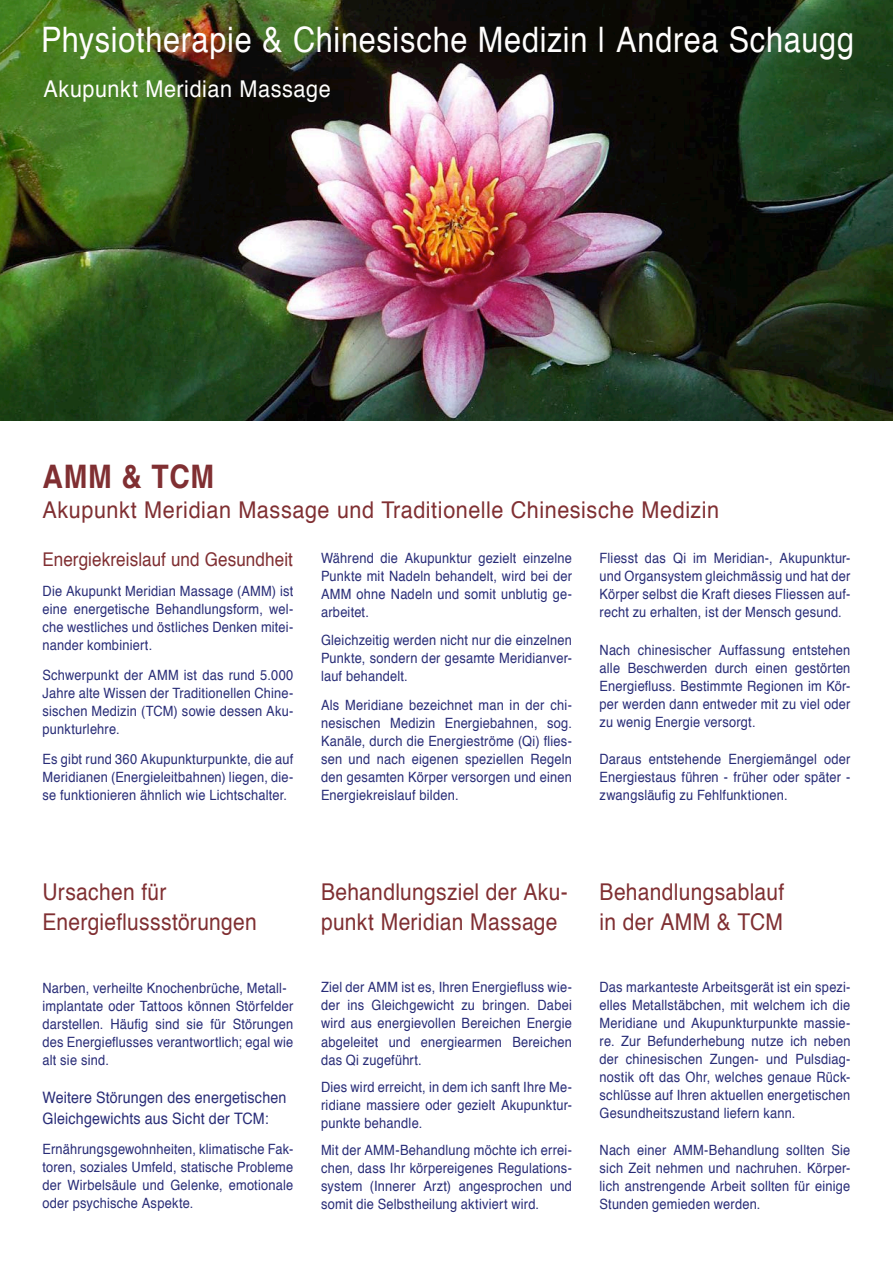
<style>
.page{position:relative;width:893px;height:1263px;background:#fff}
.page>*{position:absolute;margin:0;border:0;box-sizing:border-box;transform-origin:0 0}
.t1{font:35.1px "Helvetica";letter-spacing:.02em;color:#fffefd;scale:.88 1}
.t2{font:700 32.4px "Helvetica";letter-spacing:.025em;color:#802f32;scale:.87 1}
.t3{font:23.1px/30px "Helvetica";letter-spacing:.02em;color:#802f32;scale:.91 1}
.t4{font:23.1px "Helvetica";letter-spacing:.02em;color:#802f32;scale:.94 1}
.t5{font:23.1px "Helvetica";letter-spacing:.025em;color:#fffefd;scale:.94 1}
.t6{font:18.9px "Helvetica";letter-spacing:.005em;color:#802f32;scale:.9 1}
.t7{font:15.75px/21px "Helvetica";letter-spacing:.01em;color:#282c77;scale:.9 1}
.t8{font:14.1px/18px "Helvetica";letter-spacing:.015em;color:#282c77;text-align:justify;scale:.9 1}
</style>
<div class="page">
<img style="left:0;top:0;width:893px;height:421px">
<h1 class="t1" style="left:41px;top:25px;width:925px">Physiotherapie &amp; Chinesische Medizin | Andrea Schaugg</h1>
<h3 class="t5" style="left:44px;top:79px;width:307px">Akupunkt Meridian Massage</h3>
<h2 class="t2" style="left:43px;top:463px;width:199px">AMM &amp; TCM</h2>
<h3 class="t4" style="left:43px;top:500px;width:721px">Akupunkt Meridian Massage und Traditionelle Chinesische Medizin</h3>
<h3 class="t6" style="left:43px;top:552px;width:280px">Energiekreislauf und Gesundheit</h3>
<p class="t8" style="left:43px;top:583px;width:280px">Die Akupunkt Meridian Massage (AMM) ist eine energetische Behandlungsform, wel&shy;che westliches und östliches Denken mitei&shy;nander kombiniert.</p>
<p class="t8" style="left:43px;top:667px;width:280px">Schwerpunkt der AMM ist das rund 5.000<br>Jahre alte Wissen der Traditionellen Chine&shy;sischen Medizin (TCM) sowie dessen Aku&shy;punkturlehre.</p>
<p class="t8" style="left:43px;top:751px;width:280px">Es gibt rund 360 Akupunkturpunkte, die auf Meridianen (Energieleitbahnen) liegen, die&shy;se funktionieren ähnlich wie Lichtschalter.</p>
<p class="t8" style="left:321px;top:550px;width:280px">Während die Akupunktur gezielt einzelne Punkte mit Nadeln behandelt, wird bei der AMM ohne Nadeln und somit unblutig ge&shy;arbeitet.</p>
<p class="t8" style="left:321px;top:633px;width:280px">Gleichzeitig werden nicht nur die einzelnen Punkte, sondern der gesamte Meridianver&shy;lauf behandelt.</p>
<p class="t8" style="left:321px;top:697px;width:280px">Als Meridiane bezeichnet man in der chi&shy;nesischen Medizin Energiebahnen, sog.<br>Kanäle, durch die Energieströme (Qi) flies&shy;sen und nach eigenen speziellen Regeln den gesamten Körper versorgen und einen Energiekreislauf bilden.</p>
<p class="t8" style="left:600px;top:550px;width:280px">Fliesst das Qi im Meridian-, Akupunktur&shy;und Organsystem gleichmässig und hat der Körper selbst die Kraft dieses Fliessen auf&shy;recht zu erhalten, ist der Mensch gesund.</p>
<p class="t8" style="left:600px;top:642px;width:280px">Nach chinesischer Auffassung entstehen alle Beschwerden durch einen gestörten Energiefluss. Bestimmte Regionen im Kör&shy;per werden dann entweder mit zu viel oder zu wenig Energie versorgt.</p>
<p class="t8" style="left:600px;top:751px;width:280px">Daraus entstehende Energiemängel oder Energiestaus führen - früher oder später - zwangsläufig zu Fehlfunktionen.</p>
<h3 class="t3" style="left:43px;top:879px;width:237px">Ursachen für<br>Energieflussstörungen</h3>
<p class="t8" style="left:43px;top:980px;width:280px;text-align:left">Narben, verheilte Knochenbrüche, Metall&shy;implantate oder Tattoos können Störfelder darstellen. Häufig sind sie für Störungen des Energieflusses verantwortlich; egal wie alt sie sind.</p>
<p class="t7" style="left:43px;top:1089px;width:273px">Weitere Störungen des energetischen<br>Gleichgewichts aus Sicht der TCM:</p>
<p class="t8" style="left:43px;top:1142px;width:280px">Ernährungsgewohnheiten, klimatische Fak&shy;toren, soziales Umfeld, statische Probleme der Wirbelsäule und Gelenke, emotionale oder psychische Aspekte.</p>
<h3 class="t3" style="left:321px;top:879px;width:273px">Behandlungsziel der Aku&shy;punkt Meridian Massage</h3>
<h3 class="t3" style="left:600px;top:879px;width:204px">Behandlungsablauf in der AMM &amp; TCM</h3>
<p class="t8" style="left:321px;top:980px;width:280px">Ziel der AMM ist es, Ihren Energiefluss wie&shy;der ins Gleichgewicht zu bringen. Dabei wird aus energievollen Bereichen Energie abgeleitet und energiearmen Bereichen das Qi zugeführt.</p>
<p class="t8" style="left:321px;top:1079px;width:280px">Dies wird erreicht, in dem ich sanft Ihre Me&shy;ridiane massiere oder gezielt Akupunktur&shy;punkte behandle.</p>
<p class="t8" style="left:321px;top:1142px;width:280px">Mit der AMM-Behandlung möchte ich errei&shy;chen, dass Ihr körpereigenes Regulations&shy;system (Innerer Arzt) angesprochen und somit die Selbstheilung aktiviert wird.</p>
<p class="t8" style="left:600px;top:980px;width:280px">Das markanteste Arbeitsgerät ist ein spezi&shy;elles Metallstäbchen, mit welchem ich die Meridiane und Akupunkturpunkte massie&shy;re. Zur Befunderhebung nutze ich neben der chinesischen Zungen- und Pulsdiag&shy;nostik oft das Ohr, welches genaue Rück&shy;schlüsse auf Ihren aktuellen energetischen Gesundheitszustand liefern kann.</p>
<p class="t8" style="left:600px;top:1142px;width:280px">Nach einer AMM-Behandlung sollten Sie sich Zeit nehmen und nachruhen. Körper&shy;lich anstrengende Arbeit sollten für einige Stunden gemieden werden.</p>
</div>
